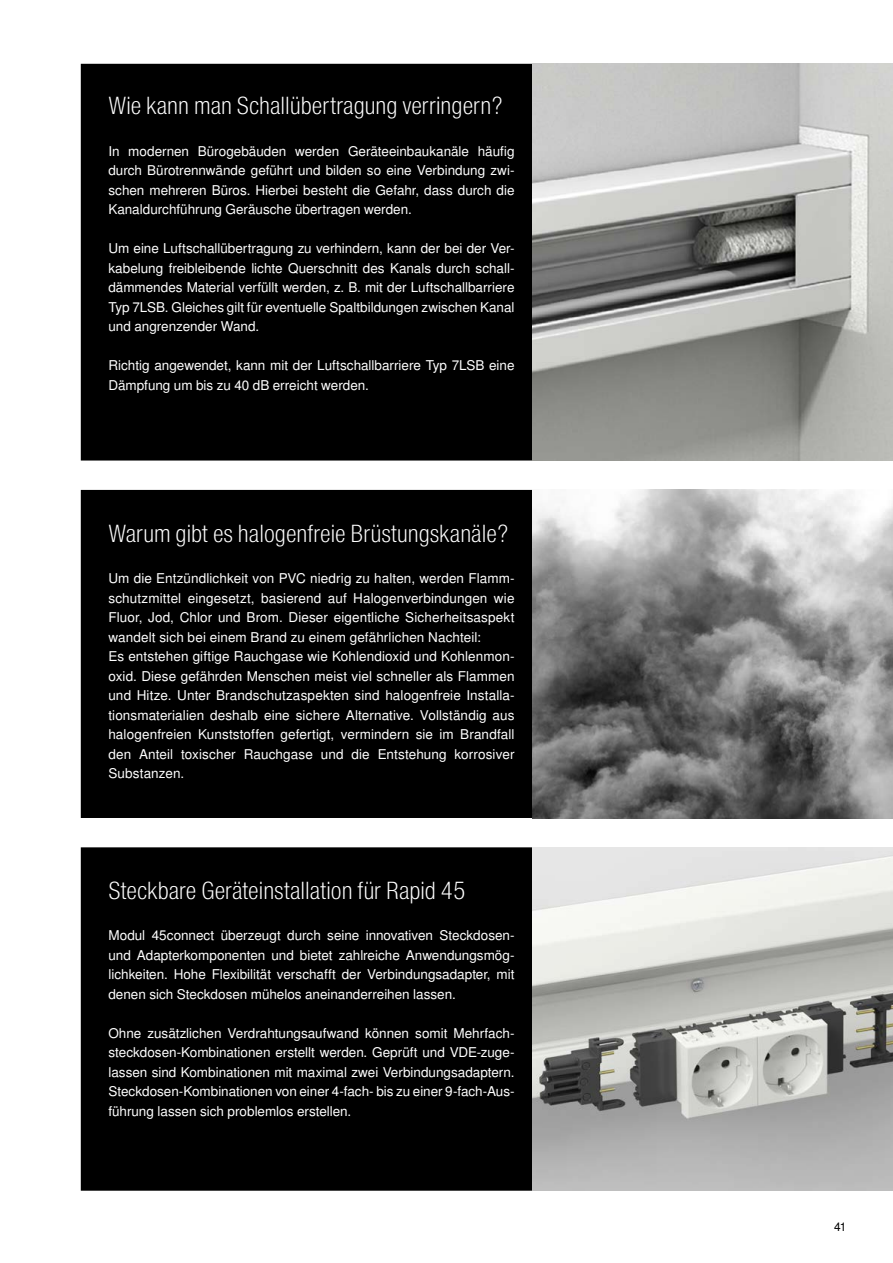
<style>
.page{position:relative;width:893px;height:1263px;background:#fff}
.page>*{position:absolute;margin:0;border:0;box-sizing:border-box;transform-origin:0 0}
.t1{font:24px "Nimbus San LOT Lig Con";color:#fff}
.t2{font:13.5px/19.5px "Nimbus San LOT";letter-spacing:.005em;color:#fff;text-align:justify}
.t3{font:12px "Nimbus San LOT";color:#000}
</style>
<div class="page">
<div style="left:81px;top:490px;width:451px;height:328px;background:#000"></div>
<div style="left:81px;top:64px;width:451px;height:396px;background:#000"></div>
<div style="left:81px;top:847px;width:451px;height:344px;background:#000"></div>
<img style="left:532px;top:64px;width:361px;height:396px">
<img style="left:532px;top:490px;width:361px;height:328px">
<img style="left:532px;top:847px;width:361px;height:344px">
<h1 class="t1" style="left:108px;top:92px;width:395px">Wie kann man Schallübertragung verringern?</h1>
<p class="t2" style="left:108px;top:142px;width:408px">In modernen Bürogebäuden werden Geräteeinbaukanäle häufig durch Bürotrennwände geführt und bilden so eine Verbindung zwi&shy;schen mehreren Büros. Hierbei besteht die Gefahr, dass durch die Kanaldurchführung Geräusche übertragen werden.</p>
<p class="t2" style="left:108px;top:239px;width:408px">Um eine Luftschallübertragung zu verhindern, kann der bei der Ver&shy;kabelung freibleibende lichte Querschnitt des Kanals durch schall&shy;dämmendes Material verfüllt werden, z. B. mit der Luftschallbarriere Typ 7LSB. Gleiches gilt für eventuelle Spaltbildungen zwischen Kanal und angrenzender Wand.</p>
<p class="t2" style="left:108px;top:356px;width:408px">Richtig angewendet, kann mit der Luftschallbarriere Typ 7LSB eine<br>Dämpfung um bis zu 40 dB erreicht werden.</p>
<h1 class="t1" style="left:108px;top:519px;width:401px">Warum gibt es halogenfreie Brüstungskanäle?</h1>
<p class="t2" style="left:108px;top:569px;width:408px;text-align:left">Um die Entzündlichkeit von PVC niedrig zu halten, werden Flamm&shy;schutzmittel eingesetzt, basierend auf Halogenverbindungen wie Fluor, Jod, Chlor und Brom. Dieser eigentliche Sicherheitsaspekt wandelt sich bei einem Brand zu einem gefährlichen Nachteil:<br>Es entstehen giftige Rauchgase wie Kohlendioxid und Kohlenmon&shy;oxid. Diese gefährden Menschen meist viel schneller als Flammen und Hitze. Unter Brandschutzaspekten sind halogenfreie Installa&shy;tionsmaterialien deshalb eine sichere Alternative. Vollständig aus halogenfreien Kunststoffen gefertigt, vermindern sie im Brandfall den Anteil toxischer Rauchgase und die Entstehung korrosiver Substanzen.</p>
<h1 class="t1" style="left:108px;top:876px;width:359px">Steckbare Geräteinstallation für Rapid 45</h1>
<p class="t2" style="left:108px;top:926px;width:408px">Modul 45connect überzeugt durch seine innovativen Steckdosen&shy;und Adapterkomponenten und bietet zahlreiche Anwendungsmög&shy;lichkeiten. Hohe Flexibilität verschafft der Verbindungsadapter, mit denen sich Steckdosen mühelos aneinanderreihen lassen.</p>
<p class="t2" style="left:108px;top:1024px;width:408px">Ohne zusätzlichen Verdrahtungsaufwand können somit Mehrfach&shy;steckdosen-Kombinationen erstellt werden. Geprüft und VDE-zuge&shy;lassen sind Kombinationen mit maximal zwei Verbindungsadaptern.<br>Steckdosen-Kombinationen von einer 4-fach- bis zu einer 9-fach-Aus&shy;führung lassen sich problemlos erstellen.</p>
<p class="t3" style="left:834px;top:1220px;width:14px">41</p>
</div>
